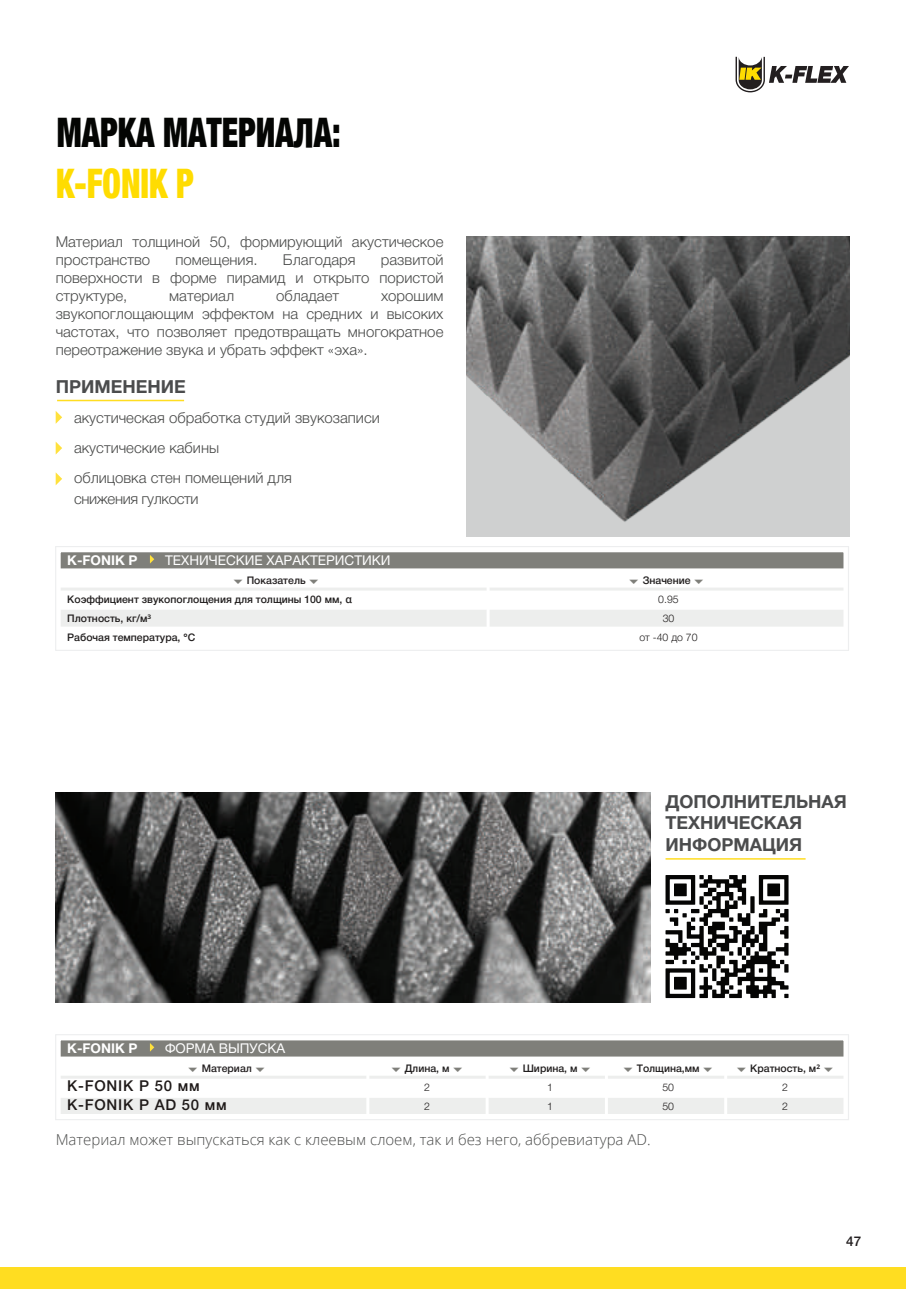
<style>
.page{position:relative;width:906px;height:1289px;background:#fff}
.page>*{position:absolute;margin:0;border:0;box-sizing:border-box;transform-origin:0 0}
.t1{font:900 condensed 40.65px "Helvetica Neue";color:#040503;scale:.81 1}
.t2{font:900 condensed 40.65px "Helvetica Neue";color:#ffdc01;scale:.81 1}
.t3{font:700 18px/21.6px "Helvetica Neue Cyr";color:#4b4c4d}
.t4{font:300 15px/18px "Helvetica Neue Cyr";color:#494a49}
.t5{font:300 15px "Open Sans";color:#494a49}
.t6{font:500 15px "Helvetica Neue Cyr";letter-spacing:.05em;color:#1f1a19}
.t7{font:300 15px "Helvetica Neue Cyr";letter-spacing:-.025em;color:#494a49}
.t8{font:13.5px "Helvetica Neue Cyr";color:#fff}
.t9{font:700 13.5px "Helvetica Neue Cyr";color:#fff}
.t10{font:500 13.5px "Helvetica Neue Cyr";color:#231f20}
.t11{font:500 10.5px "Helvetica Neue Cyr";color:#211e1e}
.t12{font:300 10.5px "Helvetica Neue Cyr";color:#211e1e}
.t13{font:500 10.5px "Helvetica Neue Cyr";color:#231f20}
.s1{font-family:"Open Sans";font-weight:600}
</style>
<div class="page">
<div style="left:0;top:1266px;width:906px;height:22px;background:#ffdd21"></div>
<svg style="left:735px;top:57px;width:114px;height:35px"></svg>
<img style="left:467px;top:236px;width:382px;height:300px">
<hr style="left:57px;top:400px;width:127px;height:1px;background:#ffdd21">
<svg style="left:56px;top:411px;width:6px;height:13px"></svg>
<svg style="left:56px;top:472px;width:6px;height:13px"></svg>
<svg style="left:56px;top:442px;width:6px;height:12px"></svg>
<div style="left:59px;top:608px;width:786px;height:19px;background:#edeeed"></div>
<div style="left:59px;top:551px;width:786px;height:19px;background:#7f7f7a"></div>
<div style="left:55px;top:546px;width:794px;height:105px;border:1px solid #edeeef"></div>
<hr style="left:59px;top:606px;width:786px;height:3px;background:#fff">
<hr style="left:59px;top:587px;width:786px;height:3px;background:#edeeed">
<hr style="left:59px;top:568px;width:786px;height:3px;background:#fff">
<div style="left:58px;top:549px;width:788px;height:99px;border:3px solid #fff"></div>
<hr style="left:59px;top:626px;width:786px;height:2px;background:#fff">
<hr style="left:486px;top:570px;width:3px;height:76px;background:#fff">
<svg style="left:150px;top:555px;width:4px;height:8px"></svg>
<div style="left:59px;top:1096px;width:786px;height:19px;background:#edeeed"></div>
<div style="left:59px;top:1038px;width:786px;height:20px;background:#7f7f7a"></div>
<div style="left:55px;top:1034px;width:794px;height:86px;border:1px solid #edeeef"></div>
<hr style="left:59px;top:1094px;width:786px;height:3px;background:#fff">
<hr style="left:59px;top:1075px;width:786px;height:3px;background:#edeeed">
<hr style="left:59px;top:1056px;width:786px;height:3px;background:#fff">
<div style="left:58px;top:1037px;width:788px;height:79px;border:3px solid #fff"></div>
<hr style="left:366px;top:1058px;width:3px;height:57px;background:#fff">
<hr style="left:485px;top:1058px;width:3px;height:57px;background:#fff">
<hr style="left:605px;top:1058px;width:3px;height:57px;background:#fff">
<hr style="left:724px;top:1058px;width:3px;height:57px;background:#fff">
<svg style="left:150px;top:1043px;width:4px;height:8px"></svg>
<img style="left:56px;top:792px;width:595px;height:210px">
<hr style="left:665px;top:858px;width:140px;height:1px;background:#ffdd21">
<svg style="left:665px;top:875px;width:123px;height:123px"></svg>
<h1 class="t1" style="left:57px;top:108px;width:352px">МАРКА МАТЕРИАЛА:</h1>
<h1 class="t2" style="left:56px;top:158px;width:171px">K-FONIK P</h1>
<p class="t4" style="left:56px;top:233px;width:389px">Материал толщиной 50, формирующий акустическое пространство</p>
<p class="t4" style="left:56px;top:251px;width:389px;text-align:justify;text-indent:325px">развитой поверхности в форме пирамид и открыто пористой структуре,</p>
<p class="t4" style="left:175px;top:251px;width:84px">помещения.</p>
<p class="t4" style="left:283px;top:251px;width:74px">Благодаря</p>
<p class="t4" style="left:169px;top:287px;width:66px">материал</p>
<p class="t4" style="left:276px;top:287px;width:65px">обладает</p>
<p class="t4" style="left:56px;top:287px;width:389px;text-align:justify;text-indent:325px">хорошим звукопоглощающим эффектом на средних и высоких частотах, что позволяет предотвращать многократное переотражение звука и убрать эффект «эха».</p>
<p class="t3" style="left:56px;top:376px;width:132px">ПРИМЕНЕНИЕ</p>
<p class="t4" style="left:74px;top:402px;width:307px;line-height:30px">акустическая обработка студий звукозаписи акустические кабины<br>облицовка стен помещений для</p>
<p class="t7" style="left:74px;top:490px;width:126px">снижения гулкости</p>
<p class="t9" style="left:67px;top:553px;width:72px">K-FONIK P</p>
<p class="t8" style="left:165px;top:553px;width:227px">ТЕХНИЧЕСКИЕ ХАРАКТЕРИСТИКИ</p>
<p class="t13" style="left:247px;top:574px;width:60px">Показатель</p>
<p class="t11" style="left:642px;top:574px;width:50px">Значение</p>
<p class="t11" style="left:67px;top:593px;width:286px">Коэффициент звукопоглощения для толщины 100 мм, <span class="s1">α</span></p>
<p class="t12" style="left:658px;top:593px;width:22px">0.95</p>
<p class="t11" style="left:67px;top:612px;width:86px">Плотность, кг/м<span class="s1">³</span></p>
<p class="t12" style="left:662px;top:612px;width:13px">30</p>
<p class="t11" style="left:67px;top:631px;width:129px">Рабочая температура, °C</p>
<p class="t12" style="left:639px;top:632px;width:60px">от -40 до 70</p>
<p class="t3" style="left:665px;top:790px;width:183px">ДОПОЛНИТЕЛЬНАЯ<br>ТЕХНИЧЕСКАЯ<br>ИНФОРМАЦИЯ</p>
<p class="t9" style="left:67px;top:1040px;width:72px">K-FONIK P</p>
<p class="t8" style="left:165px;top:1040px;width:122px">ФОРМА ВЫПУСКА</p>
<p class="t13" style="left:202px;top:1062px;width:52px">Материал</p>
<p class="t11" style="left:405px;top:1062px;width:46px">Длина, м</p>
<p class="t11" style="left:523px;top:1062px;width:56px">Ширина, м</p>
<p class="t11" style="left:637px;top:1062px;width:64px">Толщина,мм</p>
<p class="t11" style="left:750px;top:1062px;width:71px">Кратность, м<span class="s1">²</span></p>
<p class="t6" style="left:67px;top:1077px;width:134px">K-FONIK P 50 мм</p>
<p class="t12" style="left:782px;top:1081px;width:7px">2</p>
<p class="t12" style="left:424px;top:1081px;width:7px">2</p>
<p class="t12" style="left:662px;top:1081px;width:13px">50</p>
<p class="t12" style="left:547px;top:1081px;width:7px">1</p>
<p class="t6" style="left:67px;top:1096px;width:161px">K-FONIK P AD 50 мм</p>
<p class="t12" style="left:424px;top:1100px;width:7px">2</p>
<p class="t12" style="left:547px;top:1100px;width:7px">1</p>
<p class="t12" style="left:662px;top:1100px;width:13px">50</p>
<p class="t12" style="left:782px;top:1100px;width:7px">2</p>
<p class="t5" style="left:56px;top:1129px;width:596px">Материал может выпускаться как с клеевым слоем, так и без него, аббревиатура AD.</p>
<p class="t10" style="left:846px;top:1233px;width:17px">47</p>
</div>
